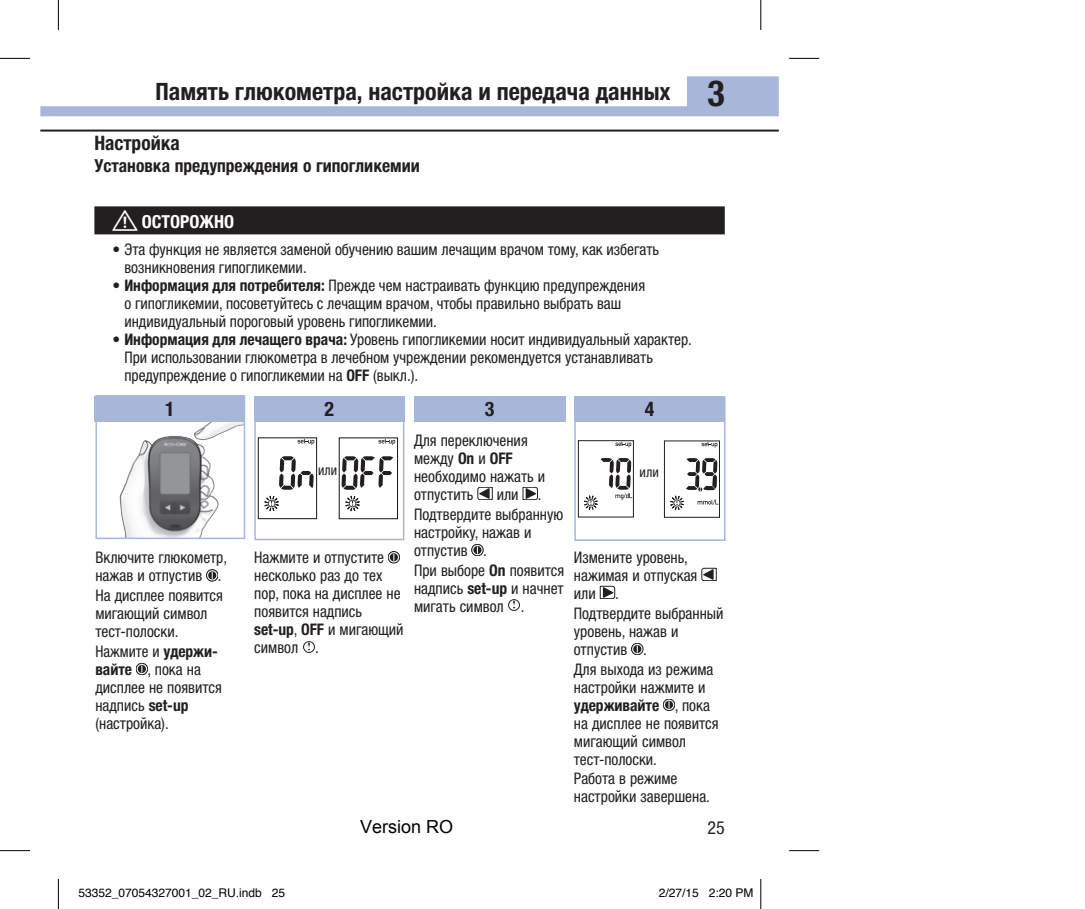
<style>
.page{position:relative;width:1085px;height:909px;background:#fff}
.page>*{position:absolute;margin:0;border:0;box-sizing:border-box;transform-origin:0 0}
.t1{font:700 condensed 24px "Helvetica Neue LTW1 G";color:#231f20}
.t2{font:700 condensed 20px "Helvetica Neue LTW1 G";color:#231f20}
.t3{font:700 condensed 18px "Helvetica Neue LTW1 G";color:#231f20}
.t4{font:700 condensed 18px "Helvetica Neue LTW1 G";color:#fff}
.t5{font:18px "Arial";color:#000}
.t6{font:condensed 18px "Helvetica Neue LTW1 G";color:#231f20}
.t7{font:condensed 16px/18px "Helvetica Neue LTW1 G";color:#231f20}
.t8{font:condensed 16px/18px "Helvetica Neue LTW1 G";color:#231f20;scale:.94 1}
.t9{font:condensed 14px "Helvetica Neue LTW1 G";color:#231f20}
.t10{font:condensed 14px "Helvetica Neue LTW1 G";color:#231f20;scale:.95 1}
.t11{font:12px "Helvetica";color:#000}
.s1{font-size:36px}
.s2{font-family:"Labeling Font V";font-weight:400;font-stretch:normal;font-size:20px}
.s3{font-weight:700}
</style>
<div class="page">
<svg style="left:40px;top:76px;width:738px;height:40px"></svg>
<img style="left:119px;top:422px;width:123px;height:114px">
<div style="left:95px;top:395px;width:150px;height:144px;border:2px solid #a8b6d9"></div>
<div style="left:339px;top:437px;width:59px;height:82px;background:#fff;border:1px solid #231f20"></div>
<svg style="left:378px;top:439px;width:17px;height:6px"></svg>
<svg style="left:341px;top:456px;width:52px;height:34px"></svg>
<svg style="left:345px;top:496px;width:14px;height:15px"></svg>
<div style="left:258px;top:437px;width:59px;height:82px;background:#fff;border:1px solid #231f20"></div>
<svg style="left:297px;top:439px;width:17px;height:6px"></svg>
<svg style="left:264px;top:456px;width:49px;height:55px"></svg>
<div style="left:254px;top:396px;width:150px;height:144px;border:2px solid #a8b6d9"></div>
<div style="left:206px;top:569px;width:12px;height:12px;border:1px solid #231f20;border-radius:50%"></div>
<svg style="left:207px;top:570px;width:10px;height:10px"></svg>
<div style="left:207px;top:570px;width:10px;height:10px;border:1px solid #fff;border-radius:50%"></div>
<div style="left:136px;top:663px;width:12px;height:12px;border:1px solid #231f20;border-radius:50%"></div>
<svg style="left:137px;top:664px;width:10px;height:10px"></svg>
<div style="left:137px;top:664px;width:10px;height:10px;border:1px solid #fff;border-radius:50%"></div>
<div style="left:95px;top:396px;width:150px;height:26px;background:#a8b6d9"></div>
<div style="left:388px;top:551px;width:11px;height:12px;border:1px solid #231f20;border-radius:50%"></div>
<svg style="left:388px;top:552px;width:11px;height:10px"></svg>
<div style="left:388px;top:552px;width:11px;height:10px;border:1px solid #fff;border-radius:50%"></div>
<svg style="left:303px;top:641px;width:12px;height:12px"></svg>
<div style="left:254px;top:396px;width:150px;height:26px;background:#a8b6d9"></div>
<div style="left:414px;top:396px;width:151px;height:26px;background:#a8b6d9"></div>
<svg style="left:701px;top:568px;width:15px;height:13px"></svg>
<svg style="left:600px;top:586px;width:15px;height:13px"></svg>
<div style="left:631px;top:643px;width:12px;height:12px;border:1px solid #231f20;border-radius:50%"></div>
<svg style="left:632px;top:644px;width:10px;height:10px"></svg>
<div style="left:632px;top:644px;width:10px;height:10px;border:1px solid #fff;border-radius:50%"></div>
<svg style="left:663px;top:699px;width:11px;height:11px"></svg>
<div style="left:663px;top:699px;width:11px;height:11px;border:1px solid #fff;border-radius:50%"></div>
<div style="left:574px;top:396px;width:150px;height:25px;background:#a8b6d9"></div>
<hr style="left:40px;top:130px;width:738px;height:2px;background:#231f20">
<div style="left:94px;top:206px;width:630px;height:28px;background:#231f20"></div>
<div style="left:664px;top:440px;width:56px;height:78px;background:#fff;border:1px solid #231f20"></div>
<svg style="left:701px;top:442px;width:16px;height:5px"></svg>
<svg style="left:670px;top:458px;width:48px;height:52px"></svg>
<svg style="left:577px;top:440px;width:57px;height:78px"></svg>
<div style="left:578px;top:440px;width:56px;height:77px;background:#fff;border:1px solid #231f20"></div>
<svg style="left:615px;top:441px;width:16px;height:6px"></svg>
<svg style="left:584px;top:458px;width:48px;height:52px"></svg>
<svg style="left:477px;top:487px;width:15px;height:13px"></svg>
<svg style="left:522px;top:487px;width:15px;height:13px"></svg>
<div style="left:471px;top:544px;width:12px;height:12px;border:1px solid #231f20;border-radius:50%"></div>
<svg style="left:472px;top:545px;width:10px;height:10px"></svg>
<div style="left:472px;top:545px;width:10px;height:10px;border:1px solid #fff;border-radius:50%"></div>
<svg style="left:508px;top:599px;width:12px;height:12px"></svg>
<div style="left:574px;top:397px;width:151px;height:144px;border:2px solid #a8b6d9"></div>
<hr style="left:0;top:58px;width:30px;height:1px;background:#000">
<hr style="left:789px;top:58px;width:30px;height:1px;background:#000">
<hr style="left:0;top:850px;width:30px;height:1px;background:#000">
<hr style="left:789px;top:850px;width:30px;height:1px;background:#000">
<hr style="left:58px;top:0;width:1px;height:30px;background:#000">
<hr style="left:58px;top:879px;width:1px;height:30px;background:#000">
<hr style="left:760px;top:0;width:1px;height:30px;background:#000">
<hr style="left:760px;top:879px;width:1px;height:30px;background:#000">
<h1 class="t1" style="left:155px;top:77px;width:571px">Память глюкометра, настройка и передача данных <span class="s1">3</span></h1>
<p class="t2" style="left:94px;top:130px;width:87px">Настройка</p>
<p class="t3" style="left:94px;top:155px;width:327px">Установка предупреждения о гипогликемии</p>
<p class="t4" style="left:112px;top:211px;width:123px"><span class="s2">w</span> ОСТОРОЖНО</p>
<p class="t7" style="left:124px;top:241px;width:536px;text-indent:-12px">• Эта функция не является заменой обучению вашим лечащим врачом тому, как избегать возникновения гипогликемии.</p>
<p class="t7" style="left:124px;top:277px;width:522px;text-indent:-12px"><span class="s3">• Информация для потребителя:</span> Прежде чем настраивать функцию предупреждения о гипогликемии, посоветуйтесь с лечащим врачом, чтобы правильно выбрать ваш индивидуальный пороговый уровень гипогликемии.</p>
<p class="t7" style="left:124px;top:331px;width:569px;text-indent:-12px"><span class="s3">• Информация для лечащего врача:</span> Уровень гипогликемии носит индивидуальный характер.<br>При использовании глюкометра в лечебном учреждении рекомендуется устанавливать предупреждение о гипогликемии на <span class="s3">OFF</span> (выкл.).</p>
<p class="t2" style="left:165px;top:397px;width:11px">1</p>
<p class="t7" style="left:95px;top:548px;width:133px">Включите глюкометр, нажав и отпустив .</p>
<p class="t7" style="left:95px;top:586px;width:129px">На дисплее появится мигающий символ тест-полоски.</p>
<p class="t8" style="left:95px;top:642px;width:136px">Нажмите и <span class="s3">удержи&shy;вайте</span> , пока на дисплее не появится надпись <span class="s3">set-up </span>(настройка).</p>
<p class="t2" style="left:324px;top:397px;width:11px">2</p>
<p class="t2" style="left:485px;top:397px;width:11px">3</p>
<p class="t2" style="left:644px;top:397px;width:11px">4</p>
<p class="t10" style="left:318px;top:462px;width:21px">или</p>
<p class="t7" style="left:254px;top:548px;width:151px">Нажмите и отпустите несколько раз до тех пор, пока на дисплее не появится надпись <span class="s3">set‑up</span>, <span class="s3">OFF</span> и мигающий символ .</p>
<p class="t7" style="left:414px;top:431px;width:133px">Для переключения между <span class="s3">On</span> и <span class="s3">OFF </span>необходимо нажать и отпустить</p>
<p class="t7" style="left:414px;top:484px;width:150px;line-height:19.8px;text-indent:83px">или .<br>Подтвердите выбранную</p>
<p class="t7" style="left:414px;top:523px;width:119px">настройку, нажав и отпустив .</p>
<p class="t7" style="left:414px;top:561px;width:152px;text-align:justify">При выборе <span class="s3">On</span> появится надпись <span class="s3">set‑up</span> и начнет мигать символ .</p>
<p class="t9" style="left:639px;top:464px;width:21px">или</p>
<p class="t7" style="left:574px;top:548px;width:125px">Измените уровень, нажимая и отпуская или .</p>
<p class="t7" style="left:574px;top:604px;width:151px">Подтвердите выбранный уровень, нажав и отпустив .</p>
<p class="t7" style="left:574px;top:660px;width:146px">Для выхода из режима настройки нажмите и <span class="s3">удерживайте</span> , пока на дисплее не появится мигающий символ тест-полоски.</p>
<p class="t7" style="left:574px;top:770px;width:138px">Работа в режиме настройки завершена.</p>
<p class="t5" style="left:360px;top:815px;width:95px">Version RO</p>
<p class="t6" style="left:707px;top:817px;width:19px">25</p>
<p class="t11" style="left:78px;top:883px;width:208px">53352_07054327001_02_RU.indb 25</p>
<p class="t11" style="left:658px;top:883px;width:96px">2/27/15 2:20 PM</p>
</div>
